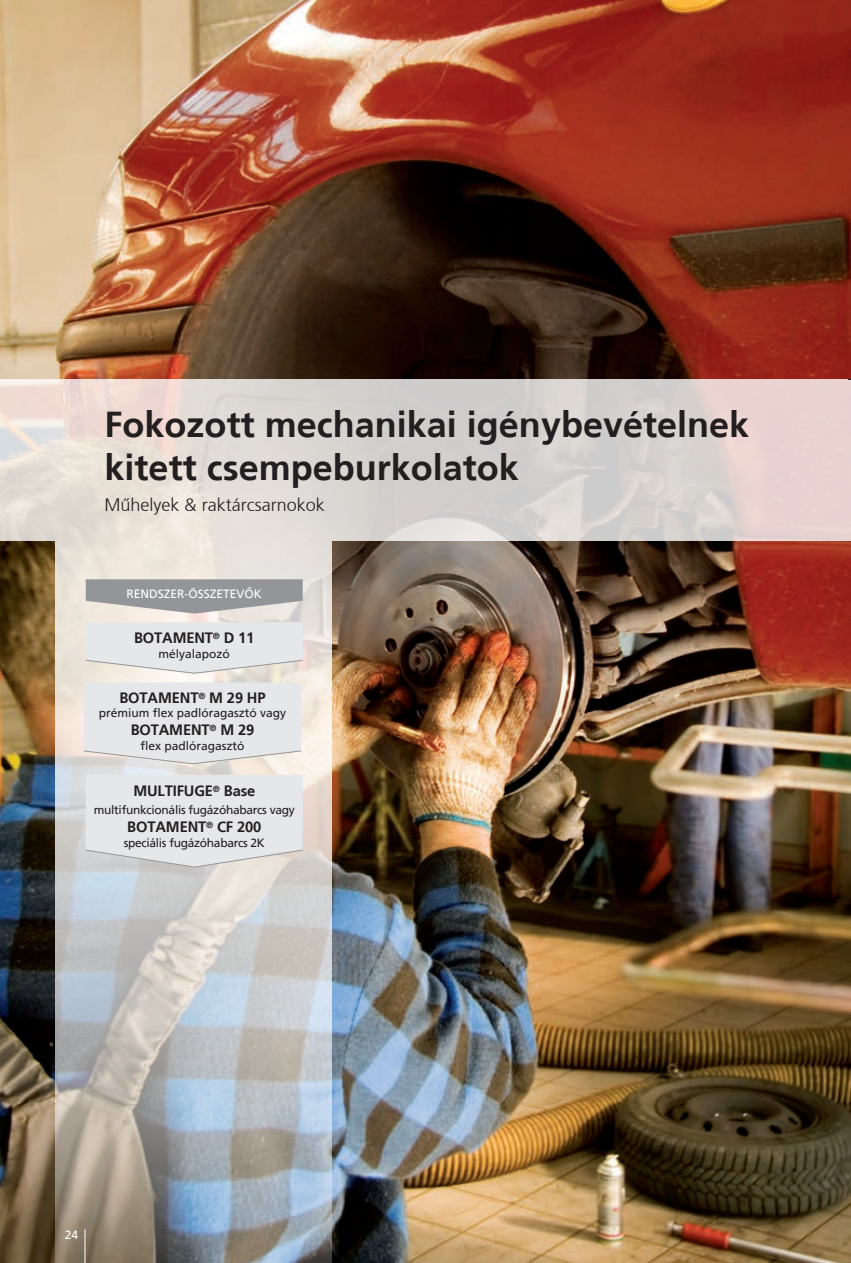
<style>
.page{position:relative;width:851px;height:1263px;background:#fff}
.page>*{position:absolute;margin:0;border:0;box-sizing:border-box;transform-origin:0 0}
.Headline{font:700 36px/43.2px "H Fruti";color:#231f20}
.Headline-2{font:300 18px "H Fruti";color:#231f20}
.Copy{font:700 15px "H Fruti";letter-spacing:-.01em;color:#231f20}
.Copy-2{font:12px "H Fruti";letter-spacing:-.025em;color:#231f20}
.Copy-3{font:12px "H Fruti";color:#231f20}
.Copy-4{font:12px "H Fruti";color:#fff}
</style>
<div class="page">
<img style="left:0;top:0;width:850px;height:1263px">
<svg style="left:0;top:379px;width:850px;height:162px;background:#ded6d2"></svg>
<svg style="left:55px;top:541px;width:276px;height:722px;background:#c0c0bf"></svg>
<svg style="left:85px;top:775px;width:218px;height:93px;background:#e3e4e5"></svg>
<svg style="left:85px;top:622px;width:218px;height:52px;background:#e5e5e5"></svg>
<svg style="left:86px;top:579px;width:216px;height:35px;background:#a5a5a6"></svg>
<svg style="left:83px;top:682px;width:219px;height:82px;background:#e5e5e6"></svg>
<hr style="left:85px;top:1229px;width:1px;height:34px;background:#fff">
<p class="Headline" style="left:105px;top:403px;width:646px">Fokozott mechanikai igénybevételnek kitett csempeburkolatok</p>
<p class="Headline-2" style="left:105px;top:494px;width:222px">Műhelyek &amp; raktárcsarnokok</p>
<p class="Copy-4" style="left:126px;top:587px;width:137px">RENDSZER-ÖSSZETEVŐK</p>
<p class="Copy" style="left:134px;top:629px;width:122px">BOTAMENT<sup>®</sup> D 11</p>
<p class="Copy-3" style="left:158px;top:646px;width:73px">mélyalapozó</p>
<p class="Copy" style="left:119px;top:689px;width:148px">BOTAMENT<sup>®</sup> M 29 HP</p>
<p class="Copy-3" style="left:99px;top:706px;width:189px">prémium flex padlóragasztó vagy</p>
<p class="Copy" style="left:131px;top:721px;width:125px">BOTAMENT<sup>®</sup> M 29</p>
<p class="Copy-3" style="left:140px;top:738px;width:106px">flex padlóragasztó</p>
<p class="Copy" style="left:133px;top:782px;width:123px">MULTIFUGE<sup>®</sup> Base</p>
<p class="Copy-2" style="left:94px;top:803px;width:202px">multifunkcionális fugázóhabarcs vagy</p>
<p class="Copy" style="left:127px;top:818px;width:135px">BOTAMENT<sup>®</sup> CF 200</p>
<p class="Copy-2" style="left:124px;top:835px;width:143px">speciális fugázóhabarcs 2K</p>
<p class="Copy-4" style="left:65px;top:1227px;width:15px">24</p>
</div>
